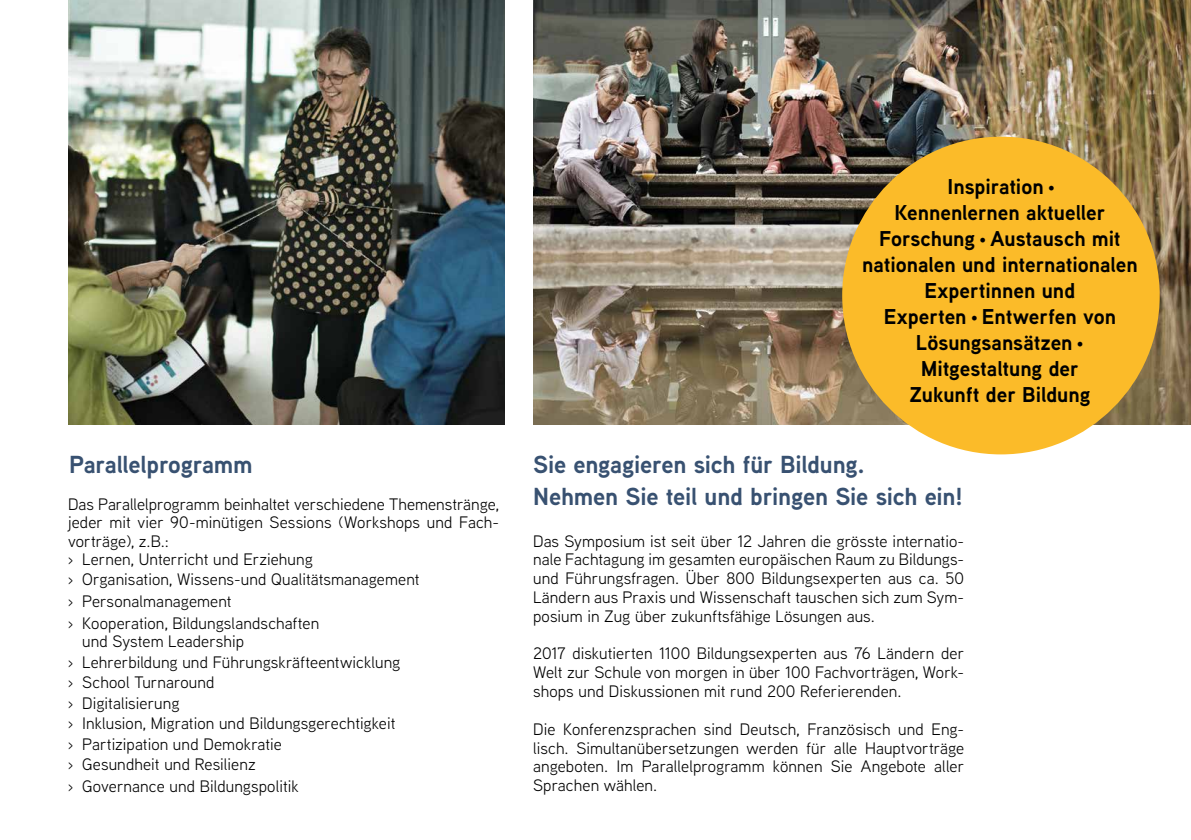
<style>
.page{position:relative;width:1191px;height:840px;background:#fff}
.page>*{position:absolute;margin:0;border:0;box-sizing:border-box;transform-origin:0 0}
.t1{font:700 24.6px/32px "Aaux Next";letter-spacing:-.01em;color:#385171}
.t2{font:700 21.4px/26px "Aaux Next";color:#000;text-align:center}
.t3{font:16.6px/18.8px "Aaux Next";letter-spacing:.005em;color:#000;text-align:justify}
</style>
<div class="page">
<img style="left:533px;top:0;width:658px;height:424px">
<div style="left:842px;top:137px;width:317px;height:317px;background:#fbbb29;border-radius:50%"></div>
<img style="left:68px;top:0;width:437px;height:424px">
<h1 class="t1" style="left:69px;top:447px;width:185px">Parallelprogramm</h1>
<p class="t3" style="left:68px;top:494px;width:432px;text-align:left">Das Parallelprogramm beinhaltet verschiedene Themenstränge, jeder mit vier 90-minütigen Sessions (Workshops und Fach&shy;vorträge), z.B.:<br>› Lernen, Unterricht und Erziehung</p>
<p class="t3" style="left:68px;top:568px;width:353px;line-height:21.6px;text-align:left">› Organisation, Wissens-und Qualitätsmanagement › Personalmanagement<br>› Kooperation, Bildungslandschaften</p>
<p class="t3" style="left:68px;top:630px;width:334px;line-height:20.6px;text-align:left;text-indent:14px">und System Leadership<br>› Lehrerbildung und Führungskräfteentwicklung › School Turnaround<br>› Digitalisierung<br>› Inklusion, Migration und Bildungsgerechtigkeit › Partizipation und Demokratie<br>› Gesundheit und Resilienz<br>› Governance und Bildungspolitik</p>
<p class="t2" style="left:862px;top:173px;width:277px">Inspiration •<br>Kennenlernen aktueller<br>Forschung • Austausch mit nationalen und internationalen<br>Expertinnen und<br>Experten • Entwerfen von<br>Lösungsansätzen •<br>Mitgestaltung der<br>Zukunft der Bildung</p>
<h1 class="t1" style="left:533px;top:447px;width:431px">Sie engagieren sich für Bildung.<br>Nehmen Sie teil und bringen Sie sich ein!</h1>
<p class="t3" style="left:533px;top:530px;width:432px">Das Symposium ist seit über 12 Jahren die grösste internatio&shy;nale Fachtagung im gesamten europäischen Raum zu Bildungs&shy;und Führungsfragen. Über 800 Bildungsexperten aus ca. 50<br>Ländern aus Praxis und Wissenschaft tauschen sich zum Sym&shy;posium in Zug über zukunftsfähige Lösungen aus.</p>
<p class="t3" style="left:533px;top:643px;width:432px">2017 diskutierten 1100 Bildungsexperten aus 76 Ländern der Welt zur Schule von morgen in über 100 Fachvorträgen, Work&shy;shops und Diskussionen mit rund 200 Referierenden.</p>
<p class="t3" style="left:533px;top:718px;width:432px">Die Konferenzsprachen sind Deutsch, Französisch und Eng&shy;lisch. Simultanübersetzungen werden für alle Hauptvorträge angeboten. Im Parallelprogramm können Sie Angebote aller Sprachen wählen.</p>
</div>
